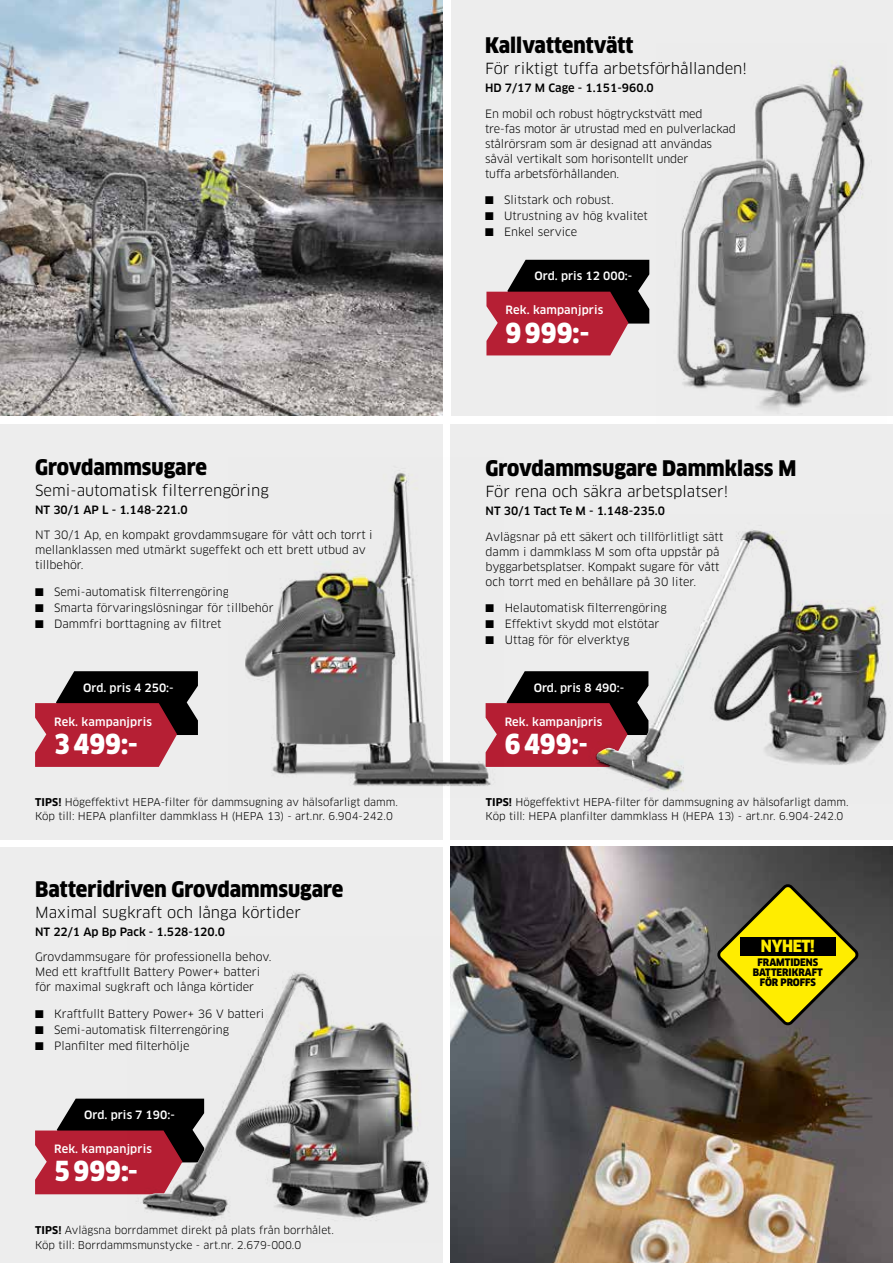
<style>
.page{position:relative;width:893px;height:1263px;background:#fff}
.page>*{position:absolute;margin:0;border:0;box-sizing:border-box;transform-origin:0 0}
.t1{font:900 27px "Clan Pro Narr";color:#fff}
.t2{font:900 21px "Clan Pro Narr";color:#000}
.t3{font:900 16.35px "Clan Pro Narr";letter-spacing:-.02em;color:#ffed00}
.t4{font:15px "Clan Pro";color:#000}
.t5{font:11.25px/15px "Clan Pro";color:#000}
.t6{font:500 11.25px "Clan Pro";letter-spacing:.01em;color:#fff}
.t7{font:500 11.25px "Clan Pro";color:#000}
.t8{font:10.5px/14.2px "Clan Pro";color:#000}
.t9{font:900 10.05px/10.1px "Clan Pro Narr";letter-spacing:-.005em;color:#000;text-align:center}
.s1{font-weight:700}
</style>
<div class="page">
<div style="left:451px;top:0;width:442px;height:415px;background:#ededed"></div>
<img style="left:0;top:0;width:443px;height:415px">
<svg style="left:486px;top:260px;width:163px;height:95px;background:#83333e"></svg>
<img style="left:656px;top:60px;width:231px;height:356px">
<img style="left:678px;top:66px;width:186px;height:337px">
<div style="left:0;top:424px;width:442px;height:415px;background:#ededed"></div>
<svg style="left:35px;top:671px;width:163px;height:96px;background:#84343f"></svg>
<div style="left:451px;top:424px;width:442px;height:415px;background:#ededed"></div>
<svg style="left:504px;top:671px;width:77px;height:96px;background:#85212e"></svg>
<img style="left:581px;top:529px;width:306px;height:262px">
<img style="left:597px;top:532px;width:185px;height:256px">
<div style="left:0;top:848px;width:442px;height:415px;background:#ededed"></div>
<svg style="left:35px;top:1098px;width:93px;height:96px;background:#953542"></svg>
<img style="left:451px;top:847px;width:442px;height:416px">
<img style="left:128px;top:936px;width:315px;height:307px">
<img style="left:143px;top:973px;width:155px;height:237px">
<svg style="left:716px;top:881px;width:145px;height:147px;background:#968e2f"></svg>
<div style="left:740px;top:937px;width:96px;height:19px;background:#000"></div>
<img style="left:245px;top:457px;width:259px;height:340px">
<img style="left:376px;top:475px;width:21px;height:104px">
<h2 class="t2" style="left:35px;top:455px;width:173px">Grovdammsugare</h2>
<h3 class="t4" style="left:35px;top:481px;width:235px">Semi-automatisk filterrengöring</h3>
<p class="t7" style="left:35px;top:503px;width:154px">NT 30/1 AP L - 1.148-221.0</p>
<p class="t5" style="left:35px;top:528px;width:339px">NT 30/1 Ap, en kompakt grovdammsugare för vått och torrt i mellanklassen med utmärkt sugeffekt och ett brett utbud av tillbehör.</p>
<p class="t5" style="left:35px;top:584px;width:196px">■ Semi-automatisk filterrengöring</p>
<p class="t5" style="left:35px;top:600px;width:240px">■ Smarta förvaringslösningar för tillbehör</p>
<p class="t5" style="left:35px;top:616px;width:188px">■ Dammfri borttagning av filtret</p>
<p class="t6" style="left:83px;top:681px;width:92px">Ord. pris 4 250:-</p>
<p class="t6" style="left:54px;top:715px;width:99px">Rek. kampanjpris</p>
<h1 class="t1" style="left:54px;top:728px;width:85px">3 499:-</h1>
<p class="t8" style="left:35px;top:795px;width:364px"><span class="s1">TIPS!</span> Högeffektivt HEPA-filter för dammsugning av hälsofarligt damm.<br>Köp till: HEPA planfilter dammklass H (HEPA 13) - art.nr. 6.904-242.0</p>
<h2 class="t2" style="left:35px;top:877px;width:310px">Batteridriven Grovdammsugare</h2>
<h3 class="t4" style="left:35px;top:903px;width:267px">Maximal sugkraft och långa körtider</h3>
<p class="t7" style="left:35px;top:925px;width:191px">NT 22/1 Ap Bp Pack - 1.528-120.0</p>
<p class="t5" style="left:35px;top:950px;width:238px">Grovdammsugare för professionella behov.<br>Med ett kraftfullt Battery Power+ batteri för maximal sugkraft och långa körtider</p>
<p class="t5" style="left:35px;top:1006px;width:231px">■ Kraftfullt Battery Power+ 36 V batteri</p>
<p class="t5" style="left:35px;top:1022px;width:196px">■ Semi-automatisk filterrengöring</p>
<p class="t5" style="left:35px;top:1038px;width:156px">■ Planfilter med filterhölje</p>
<p class="t6" style="left:84px;top:1108px;width:92px">Ord. pris 7 190:-</p>
<p class="t6" style="left:54px;top:1142px;width:99px">Rek. kampanjpris</p>
<h1 class="t1" style="left:54px;top:1156px;width:85px">5 999:-</h1>
<p class="t8" style="left:35px;top:1223px;width:300px"><span class="s1">TIPS!</span> Avlägsna borrdammet direkt på plats från borrhålet.<br>Köp till: Borrdammsmunstycke - art.nr. 2.679-000.0</p>
<h2 class="t2" style="left:485px;top:33px;width:150px">Kallvattentvätt</h2>
<h3 class="t4" style="left:485px;top:60px;width:263px">För riktigt tuffa arbetsförhållanden!</h3>
<p class="t7" style="left:485px;top:81px;width:170px">HD 7/17 M Cage - 1.151-960.0</p>
<p class="t5" style="left:485px;top:106px;width:252px">En mobil och robust högtryckstvätt med tre-fas motor är utrustad med en pulverlackad stålrörsram som är designad att användas såväl vertikalt som horisontellt under<br>tuffa arbetsförhållanden.</p>
<p class="t5" style="left:485px;top:192px;width:130px">■ Slitstark och robust.</p>
<p class="t5" style="left:485px;top:208px;width:164px">■ Utrustning av hög kvalitet</p>
<p class="t5" style="left:485px;top:225px;width:94px">■ Enkel service</p>
<p class="t6" style="left:535px;top:269px;width:99px">Ord. pris 12 000:-</p>
<p class="t6" style="left:506px;top:303px;width:99px">Rek. kampanjpris</p>
<h1 class="t1" style="left:506px;top:317px;width:85px">9 999:-</h1>
<h2 class="t2" style="left:486px;top:456px;width:312px">Grovdammsugare Dammklass M</h2>
<h3 class="t4" style="left:486px;top:483px;width:244px">För rena och säkra arbetsplatser!</h3>
<p class="t7" style="left:486px;top:504px;width:181px">NT 30/1 Tact Te M - 1.148-235.0</p>
<p class="t5" style="left:486px;top:529px;width:239px">Avlägsnar på ett säkert och tillförlitligt sätt damm i dammklass M som ofta uppstår på byggarbetsplatser. Kompakt sugare för vått och torrt med en behållare på 30 liter.</p>
<p class="t5" style="left:486px;top:600px;width:183px">■ Helautomatisk filterrengöring</p>
<p class="t5" style="left:486px;top:616px;width:175px">■ Effektivt skydd mot elstötar</p>
<p class="t5" style="left:486px;top:632px;width:145px">■ Uttag för för elverktyg</p>
<p class="t6" style="left:534px;top:681px;width:92px">Ord. pris 8 490:-</p>
<p class="t6" style="left:505px;top:715px;width:99px">Rek. kampanjpris</p>
<h1 class="t1" style="left:505px;top:728px;width:85px">6 499:-</h1>
<p class="t8" style="left:486px;top:795px;width:364px"><span class="s1">TIPS!</span> Högeffektivt HEPA-filter för dammsugning av hälsofarligt damm.<br>Köp till: HEPA planfilter dammklass H (HEPA 13) - art.nr. 6.904-242.0</p>
<h3 class="t3" style="left:761px;top:937px;width:55px">NYHET!</h3>
<p class="t9" style="left:753px;top:958px;width:72px">FRAMTIDENS<br>BATTERIKRAFT<br>FÖR PROFFS</p>
</div>
